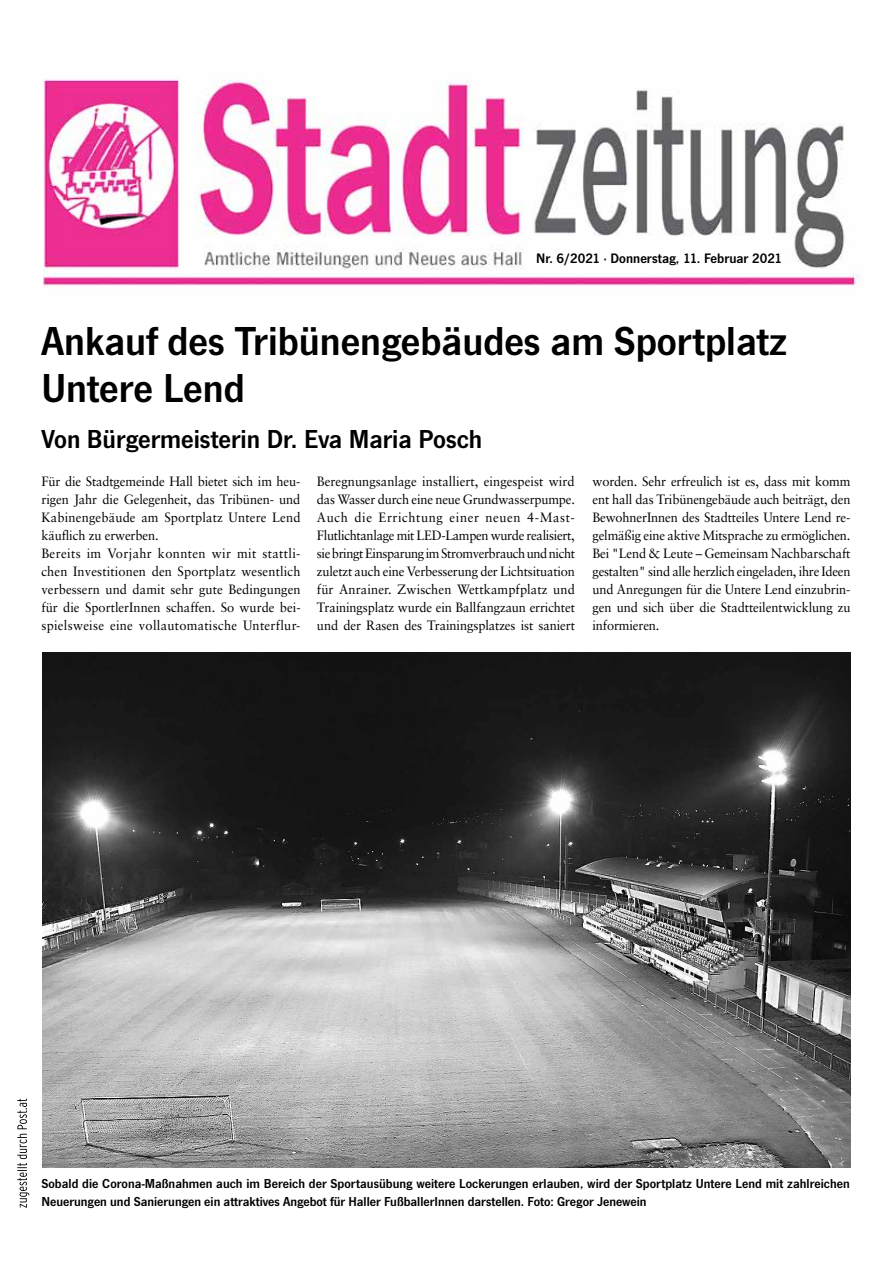
<style>
.page{position:relative;width:893px;height:1263px;background:#fff}
.page>*{position:absolute;margin:0;border:0;box-sizing:border-box;transform-origin:0 0}
.t1{font:600 42px/46.5px "News Got T";color:#000}
.t2{font:600 27px "News Got T";color:#000}
.t3{font:600 14.25px "News Got T";color:#000}
.t4{font:13.5px/18px "Sabon";color:#000;text-align:justify;scale:.95 1}
.t5{font:600 13.5px/18px "News Got T";color:#000}
</style>
<div class="page">
<img style="left:44px;top:79px;width:817px;height:209px">
<svg style="left:17px;top:1099px;width:12px;height:109px"></svg>
<img style="left:43px;top:653px;width:807px;height:514px">
<p class="t3" style="left:536px;top:250px;width:247px">Nr. 6/2021 · Donnerstag, 11. Februar 2021</p>
<h1 class="t1" style="left:41px;top:317px;width:747px">Ankauf des Tribünengebäudes am Sportplatz<br>Untere Lend</h1>
<h2 class="t2" style="left:41px;top:423px;width:442px">Von Bürgermeisterin Dr. Eva Maria Posch</h2>
<p class="t4" style="left:317px;top:472px;width:273px">Beregnungsanlage installiert, eingespeist wird das Wasser durch eine neue Grundwasserpumpe.<br>Auch die Errichtung einer neuen 4-Mast-Flutlichtanlage mit LED-Lampen wurde realisiert, sie bringt Einsparung im Stromverbrauch und nicht zuletzt auch eine Verbesserung der Lichtsituation für Anrainer. Zwischen Wettkampfplatz und Trainingsplatz wurde ein Ballfangzaun errichtet und der Rasen des Trainingsplatzes ist saniert</p>
<p class="t4" style="left:592px;top:472px;width:273px">worden. Sehr erfreulich ist es, dass mit komm ent hall das Tribünengebäude auch beiträgt, den BewohnerInnen des Stadtteiles Untere Lend re&shy;gelmäßig eine aktive Mitsprache zu ermöglichen.<br>Bei "Lend &amp; Leute – Gemeinsam Nachbarschaft gestalten" sind alle herzlich eingeladen, ihre Ideen und Anregungen für die Untere Lend einzubrin&shy;gen und sich über die Stadtteilentwicklung zu informieren.</p>
<p class="t4" style="left:41px;top:472px;width:274px;text-align:left">Für die Stadtgemeinde Hall bietet sich im heu&shy;rigen Jahr die Gelegenheit, das Tribünen- und Kabinengebäude am Sportplatz Untere Lend käuflich zu erwerben.<br>Bereits im Vorjahr konnten wir mit stattli&shy;chen Investitionen den Sportplatz wesentlich verbessern und damit sehr gute Bedingungen für die SportlerInnen schaffen. So wurde bei&shy;spielsweise eine vollautomatische Unterflur-</p>
<p class="t5" style="left:41px;top:1174px;width:810px">Sobald die Corona-Maßnahmen auch im Bereich der Sportausübung weitere Lockerungen erlauben, wird der Sportplatz Untere Lend mit zahlreichen<br>Neuerungen und Sanierungen ein attraktives Angebot für Haller FußballerInnen darstellen. Foto: Gregor Jenewein</p>
</div>
